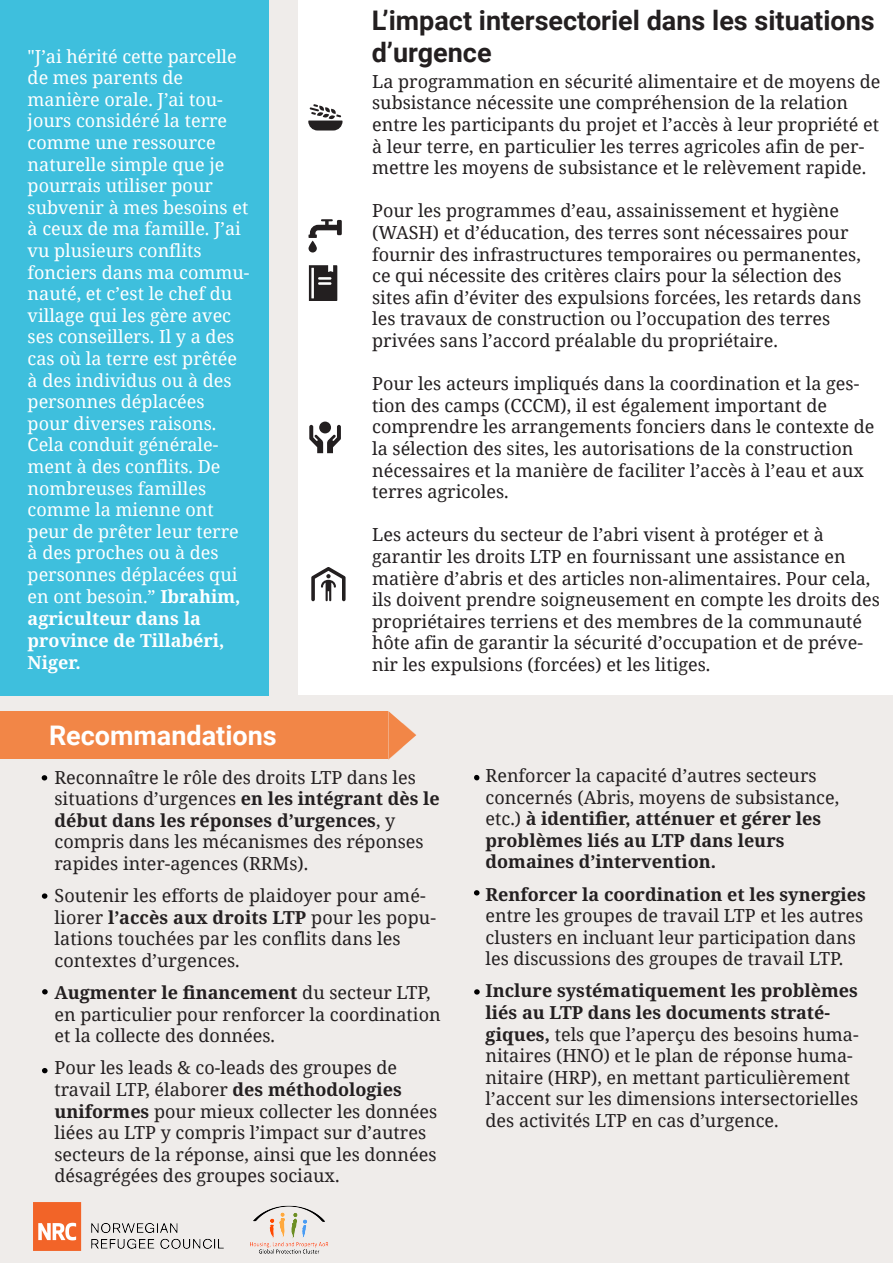
<style>
.page{position:relative;width:893px;height:1263px;background:#efecea}
.page>*{position:absolute;margin:0;border:0;box-sizing:border-box;transform-origin:0 0}
.t1{font:700 27px "Roboto";color:#231f20}
.t2{font:700 27px "Roboto";color:#fff}
.t3{font:18px/21.6px "Noto Serif";color:#231f20}
.t4{font:18px/21.6px "Noto Serif";color:#fff}
.t5{font:700 18px/21.6px "Noto Serif";color:#231f20}
.s1{font-weight:700}
.s2{font-weight:400}
</style>
<div class="page">
<div style="left:0;top:711px;width:388px;height:48px;background:#f28647"></div>
<div style="left:0;top:0;width:269px;height:695px;background:#3ebfdd"></div>
<div style="left:298px;top:0;width:595px;height:694px;background:#fff"></div>
<svg style="left:309px;top:265px;width:28px;height:36px"></svg>
<svg style="left:308px;top:104px;width:35px;height:27px"></svg>
<svg style="left:309px;top:425px;width:32px;height:28px"></svg>
<div style="left:319px;top:422px;width:12px;height:11px;background:#231f20;border-radius:50%"></div>
<svg style="left:311px;top:567px;width:35px;height:34px"></svg>
<svg style="left:308px;top:219px;width:34px;height:33px"></svg>
<img style="left:34px;top:1203px;width:190px;height:48px">
<svg style="left:42px;top:775px;width:5px;height:5px"></svg>
<svg style="left:42px;top:893px;width:6px;height:6px"></svg>
<svg style="left:42px;top:989px;width:6px;height:5px"></svg>
<svg style="left:42px;top:1068px;width:6px;height:5px"></svg>
<svg style="left:474px;top:774px;width:6px;height:7px"></svg>
<svg style="left:474px;top:890px;width:6px;height:5px"></svg>
<svg style="left:474px;top:989px;width:6px;height:6px"></svg>
<svg style="left:388px;top:711px;width:28px;height:48px"></svg>
<img style="left:250px;top:1205px;width:78px;height:49px">
<h1 class="t1" style="left:372px;top:1px;width:505px">L’impact intersectoriel dans les situations</h1>
<p class="t4" style="left:28px;top:45px;width:211px">"J’ai hérité cette parcelle</p>
<h1 class="t1" style="left:372px;top:34px;width:121px">d’urgence</h1>
<p class="t4" style="left:28px;top:66px;width:223px">de mes parents de manière orale. J’ai tou&shy;jours considéré la terre comme une ressource naturelle simple que je pourrais utiliser pour subvenir à mes besoins et à ceux de ma famille. J’ai vu plusieurs conflits fonciers dans ma commu&shy;nauté, et c’est le chef du village qui les gère avec ses conseillers. Il y a des cas où la terre est prêtée à des individus ou à des personnes déplacées pour diverses raisons.<br>Cela conduit générale&shy;ment à des conflits. De nombreuses familles comme la mienne ont peur de prêter leur terre à des proches ou à des personnes déplacées qui en ont besoin.” <span class="s1">Ibrahim, agriculteur dans la province de Tillabéri,<br>Niger.</span></p>
<p class="t3" style="left:372px;top:70px;width:510px">La programmation en sécurité alimentaire et de moyens de subsistance nécessite une compréhension de la relation entre les participants du projet et l’accès à leur propriété et à leur terre, en particulier les terres agricoles afin de per&shy;mettre les moyens de subsistance et le relèvement rapide.</p>
<p class="t3" style="left:372px;top:199px;width:490px">Pour les programmes d’eau, assainissement et hygiène (WASH) et d’éducation, des terres sont nécessaires pour fournir des infrastructures temporaires ou permanentes, ce qui nécessite des critères clairs pour la sélection des sites afin d’éviter des expulsions forcées, les retards dans les travaux de construction ou l’occupation des terres privées sans l’accord préalable du propriétaire.</p>
<p class="t3" style="left:372px;top:372px;width:504px">Pour les acteurs impliqués dans la coordination et la ges&shy;tion des camps (CCCM), il est également important de comprendre les arrangements fonciers dans le contexte de la sélection des sites, les autorisations de la construction nécessaires et la manière de faciliter l’accès à l’eau et aux terres agricoles.</p>
<p class="t3" style="left:372px;top:523px;width:509px">Les acteurs du secteur de l’abri visent à protéger et à garantir les droits LTP en fournissant une assistance en matière d’abris et des articles non-alimentaires. Pour cela, ils doivent prendre soigneusement en compte les droits des propriétaires terriens et des membres de la communauté hôte afin de garantir la sécurité d’occupation et de préve&shy;nir les expulsions (forcées) et les litiges.</p>
<h1 class="t2" style="left:49px;top:717px;width:229px">Recommandations</h1>
<p class="t3" style="left:55px;top:766px;width:387px">Reconnaître le rôle des droits LTP dans les situations d’urgences <span class="s1">en les intégrant dès le début dans les réponses d’urgences</span>, y compris dans les mécanismes des réponses rapides inter-agences (RRMs).</p>
<p class="t3" style="left:55px;top:884px;width:383px">Soutenir les efforts de plaidoyer pour amé&shy;liorer <span class="s1">l’accès aux droits LTP</span> pour les popu&shy;lations touchées par les conflits dans les contextes d’urgences.</p>
<p class="t3" style="left:55px;top:981px;width:388px"><span class="s1">Augmenter le financement</span> du secteur LTP, en particulier pour renforcer la coordination et la collecte des données.</p>
<p class="t3" style="left:55px;top:1056px;width:384px">Pour les leads &amp; co-leads des groupes de travail LTP, élaborer <span class="s1">des méthodologies uniformes</span> pour mieux collecter les données liées au LTP y compris l’impact sur d’autres secteurs de la réponse, ainsi que les données désagrégées des groupes sociaux.</p>
<p class="t5" style="left:486px;top:765px;width:355px"><span class="s2">Renforcer la capacité d’autres secteurs concernés (Abris, moyens de subsistance, etc.)</span> à identifier, atténuer et gérer les problèmes liés au LTP dans leurs domaines d’intervention.</p>
<p class="t5" style="left:486px;top:884px;width:382px">Renforcer la coordination et les synergies</p>
<p class="t3" style="left:486px;top:904px;width:379px">entre les groupes de travail LTP et les autres clusters en incluant leur participation dans les discussions des groupes de travail LTP.</p>
<p class="t3" style="left:486px;top:979px;width:374px"><span class="s1">Inclure systématiquement les problèmes liés au LTP dans les documents straté&shy;giques,</span> tels que l’aperçu des besoins huma&shy;nitaires (HNO) et le plan de réponse huma&shy;nitaire (HRP), en mettant particulièrement l’accent sur les dimensions intersectorielles des activités LTP en cas d’urgence.</p>
</div>
